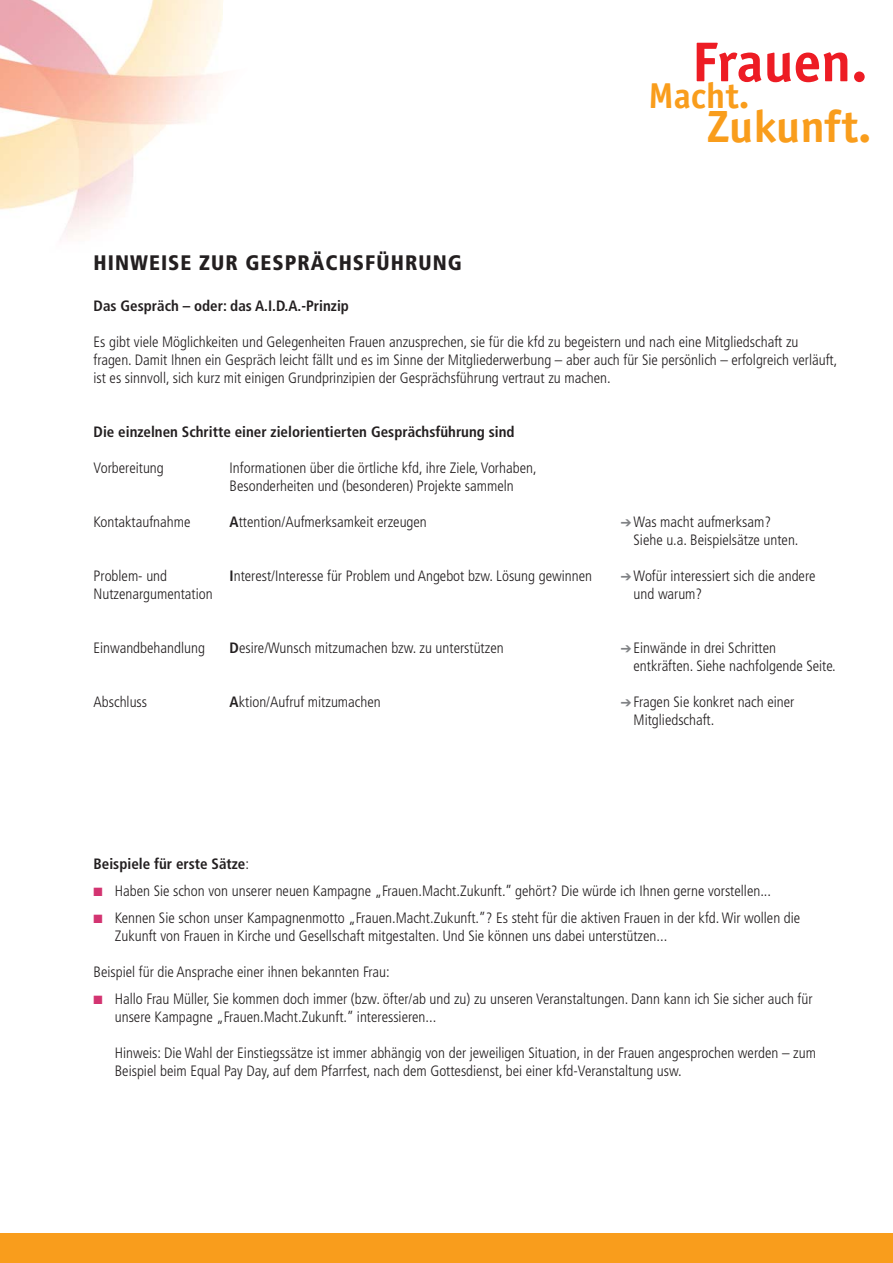
<style>
.page{position:relative;width:893px;height:1263px;background:#fff}
.page>*{position:absolute;margin:0;border:0;box-sizing:border-box;transform-origin:0 0}
.t1{font:700 57.75px "Officina Sans";color:#ed1c24}
.t2{font:700 46.5px "Officina Sans";color:#f99d1c}
.t3{font:700 37.05px "Officina Sans";color:#f99d1c}
.t4{font:900 condensed 21px "Frutiger";letter-spacing:.05em;color:#231f20}
.t5{font:300 condensed 15px/18px "Frutiger";color:#231f20}
.t6{font:700 condensed 15px "Frutiger";color:#231f20}
.s1{font-weight:700}
.s2{color:#808285}
.s3{font-weight:300}
.s4{color:#d33471}
</style>
<div class="page">
<img style="left:0;top:0;width:223px;height:237px">
<div style="left:0;top:1233px;width:893px;height:30px;background:#f99d1c"></div>
<h1 class="t1" style="left:692px;top:39px;width:177px">Frauen.</h1>
<h3 class="t3" style="left:649px;top:82px;width:102px">Macht.</h3>
<h2 class="t2" style="left:707px;top:108px;width:166px">Zukunft.</h2>
<h3 class="t4" style="left:94px;top:254px;width:370px">HINWEISE ZUR GESPRÄCHSFÜHRUNG</h3>
<p class="t6" style="left:94px;top:299px;width:257px">Das Gespräch – oder: das A.I.D.A.-Prinzip</p>
<p class="t5" style="left:94px;top:333px;width:745px">Es gibt viele Möglichkeiten und Gelegenheiten Frauen anzusprechen, sie für die kfd zu begeistern und nach eine Mitgliedschaft zu fragen. Damit Ihnen ein Gespräch leicht fällt und es im Sinne der Mitgliederwerbung – aber auch für Sie persönlich – erfolgreich verläuft, ist es sinnvoll, sich kurz mit einigen Grundprinzipien der Gesprächsführung vertraut zu machen.</p>
<p class="t6" style="left:94px;top:425px;width:423px">Die einzelnen Schritte einer zielorientierten Gesprächsführung sind</p>
<p class="t5" style="left:94px;top:459px;width:72px">Vorbereitung</p>
<p class="t5" style="left:230px;top:459px;width:308px">Informationen über die örtliche kfd, ihre Ziele, Vorhaben,<br>Besonderheiten und (besonderen) Projekte sammeln</p>
<p class="t5" style="left:94px;top:513px;width:98px">Kontaktaufnahme</p>
<p class="t5" style="left:230px;top:513px;width:199px"><span class="s1">A</span>ttention/Aufmerksamkeit erzeugen</p>
<p class="t5" style="left:634px;top:513px;width:166px;text-indent:-13px"><span class="s2">➔</span> Was macht aufmerksam?<br>Siehe u.a. Beispielsätze unten.</p>
<p class="t5" style="left:94px;top:567px;width:75px">Problem- und</p>
<p class="t5" style="left:230px;top:567px;width:364px"><span class="s1">I</span>nterest/Interesse für Problem und Angebot bzw. Lösung gewinnen</p>
<p class="t5" style="left:621px;top:567px;width:196px"><span class="s2">➔</span> Wofür interessiert sich die andere</p>
<p class="t5" style="left:94px;top:585px;width:121px">Nutzenargumentation</p>
<p class="t5" style="left:634px;top:585px;width:70px">und warum?</p>
<p class="t5" style="left:94px;top:639px;width:113px">Einwandbehandlung</p>
<p class="t5" style="left:230px;top:639px;width:276px"><span class="s1">D</span>esire/Wunsch mitzumachen bzw. zu unterstützen</p>
<p class="t5" style="left:634px;top:639px;width:204px;text-indent:-13px"><span class="s2">➔</span> Einwände in drei Schritten entkräften. Siehe nachfolgende Seite.</p>
<p class="t5" style="left:94px;top:693px;width:55px">Abschluss</p>
<p class="t5" style="left:230px;top:693px;width:153px"><span class="s1">A</span>ktion/Aufruf mitzumachen</p>
<p class="t5" style="left:634px;top:693px;width:162px;text-indent:-13px"><span class="s2">➔</span> Fragen Sie konkret nach einer<br>Mitgliedschaft.</p>
<p class="t6" style="left:94px;top:857px;width:157px">Beispiele für erste Sätze<span class="s3">:</span></p>
<p class="t5" style="left:94px;top:882px;width:679px"><span class="s4">■</span> Haben Sie schon von unserer neuen Kampagne „Frauen.Macht.Zukunft.” gehört? Die würde ich Ihnen gerne vorstellen...</p>
<p class="t5" style="left:115px;top:909px;width:687px;text-indent:-21px"><span class="s4">■</span> Kennen Sie schon unser Kampagnenmotto „Frauen.Macht.Zukunft.”? Es steht für die aktiven Frauen in der kfd. Wir wollen die<br>Zukunft von Frauen in Kirche und Gesellschaft mitgestalten. Und Sie können uns dabei unterstützen...</p>
<p class="t5" style="left:94px;top:963px;width:298px">Beispiel für die Ansprache einer ihnen bekannten Frau:</p>
<p class="t5" style="left:115px;top:990px;width:699px;text-indent:-21px"><span class="s4">■</span> Hallo Frau Müller, Sie kommen doch immer (bzw. öfter/ab und zu) zu unseren Veranstaltungen. Dann kann ich Sie sicher auch für unsere Kampagne „Frauen.Macht.Zukunft.” interessieren...</p>
<p class="t5" style="left:115px;top:1044px;width:703px">Hinweis: Die Wahl der Einstiegssätze ist immer abhängig von der jeweiligen Situation, in der Frauen angesprochen werden – zum<br>Beispiel beim Equal Pay Day, auf dem Pfarrfest, nach dem Gottesdienst, bei einer kfd-Veranstaltung usw.</p>
</div>
